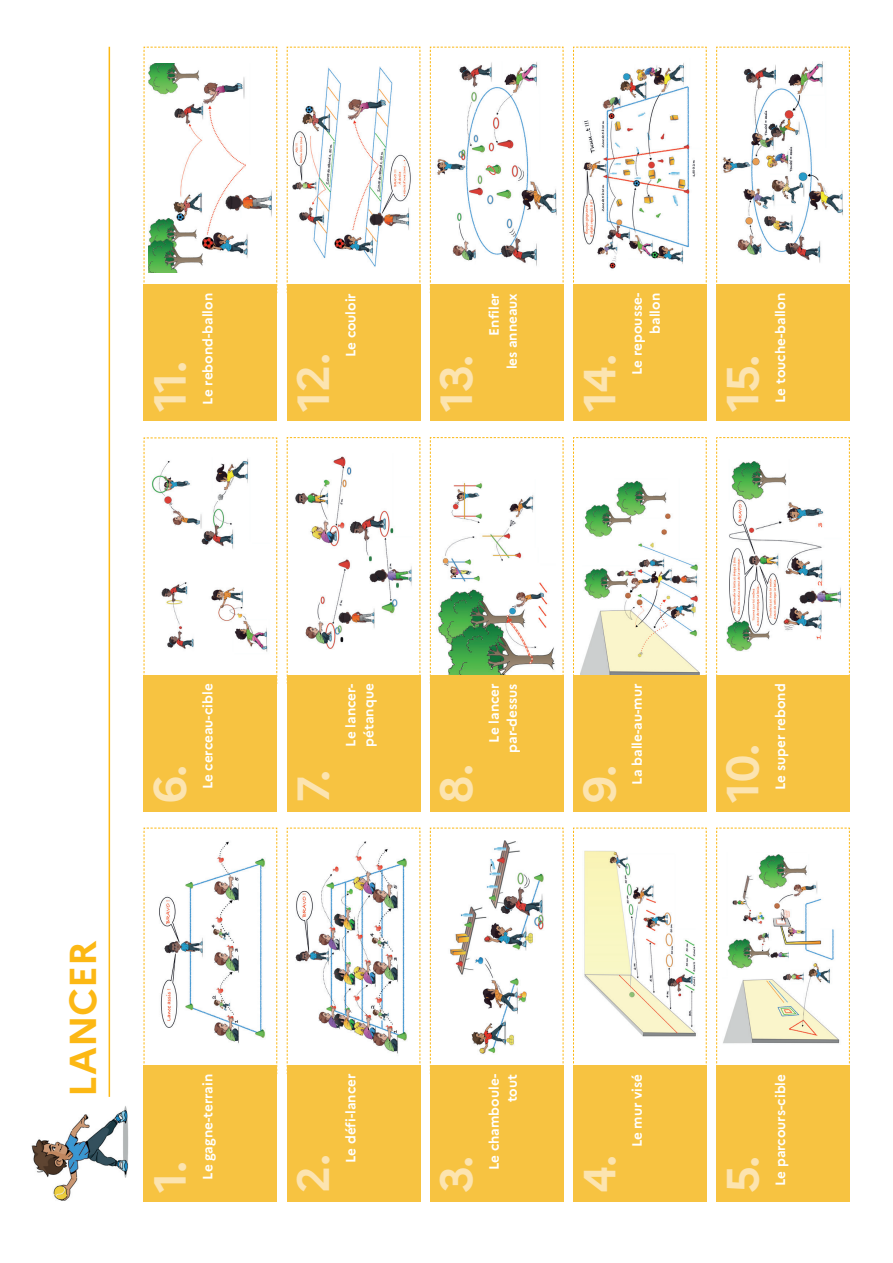
<style>
.page{position:relative;width:893px;height:1263px;background:#fff}
.page>*{position:absolute;margin:0;border:0;box-sizing:border-box;transform-origin:0 0}
.t1{font:700 45px "Marianne";letter-spacing:-.02em;color:#fce4b0}
.t2{font:700 37.5px "Marianne";color:#fcb814}
.t3{font:700 13.5px/18px "Marianne";color:#fff;text-align:right}
</style>
<div class="page">
<svg style="left:143px;top:827px;width:135px;height:247px"></svg>
<div style="left:144px;top:1065px;width:133px;height:137px;background:#f7c341"></div>
<svg style="left:143px;top:437px;width:135px;height:247px"></svg>
<div style="left:144px;top:675px;width:133px;height:136px;background:#f7c341"></div>
<svg style="left:143px;top:46px;width:135px;height:247px"></svg>
<div style="left:144px;top:284px;width:133px;height:137px;background:#f7c341"></div>
<svg style="left:286px;top:827px;width:135px;height:247px"></svg>
<div style="left:287px;top:1065px;width:133px;height:137px;background:#f7c341"></div>
<svg style="left:286px;top:437px;width:135px;height:247px"></svg>
<div style="left:287px;top:675px;width:133px;height:136px;background:#f7c341"></div>
<svg style="left:286px;top:46px;width:135px;height:247px"></svg>
<div style="left:287px;top:284px;width:133px;height:137px;background:#f7c341"></div>
<svg style="left:430px;top:827px;width:134px;height:247px"></svg>
<div style="left:430px;top:1065px;width:133px;height:137px;background:#f7c341"></div>
<svg style="left:430px;top:437px;width:134px;height:247px"></svg>
<div style="left:430px;top:675px;width:133px;height:136px;background:#f7c341"></div>
<svg style="left:430px;top:46px;width:134px;height:247px"></svg>
<div style="left:430px;top:284px;width:133px;height:137px;background:#f7c341"></div>
<svg style="left:573px;top:827px;width:134px;height:238px"></svg>
<div style="left:573px;top:1065px;width:134px;height:137px;background:#f7c341"></div>
<svg style="left:573px;top:437px;width:134px;height:238px"></svg>
<div style="left:573px;top:675px;width:134px;height:136px;background:#f7c341"></div>
<svg style="left:573px;top:46px;width:134px;height:237px"></svg>
<div style="left:573px;top:284px;width:134px;height:137px;background:#f7c341"></div>
<svg style="left:716px;top:827px;width:134px;height:238px"></svg>
<div style="left:716px;top:1065px;width:134px;height:137px;background:#f7c341"></div>
<svg style="left:716px;top:437px;width:134px;height:238px"></svg>
<div style="left:716px;top:675px;width:134px;height:136px;background:#f7c341"></div>
<svg style="left:716px;top:46px;width:134px;height:237px"></svg>
<div style="left:716px;top:284px;width:134px;height:137px;background:#f7c341"></div>
<img style="left:31px;top:1106px;width:98px;height:95px">
<hr style="left:109px;top:47px;width:1px;height:1050px;background:#fcb814">
<h1 class="t1" style="left:142px;top:412px;width:53px;rotate:-90deg">11.</h1>
<p class="t3" style="left:199px;top:404px;width:113px;rotate:-90deg">Le rebond-ballon</p>
<h1 class="t1" style="left:286px;top:412px;width:61px;rotate:-90deg">12.</h1>
<p class="t3" style="left:342px;top:357px;width:66px;rotate:-90deg">Le couloir</p>
<h1 class="t1" style="left:429px;top:412px;width:59px;rotate:-90deg">13.</h1>
<p class="t3" style="left:485px;top:369px;width:78px;rotate:-90deg">Enfiler<br>les anneaux</p>
<h1 class="t1" style="left:572px;top:412px;width:60px;rotate:-90deg">14.</h1>
<p class="t3" style="left:628px;top:375px;width:83px;rotate:-90deg">Le repousse&shy;ballon</p>
<h1 class="t1" style="left:715px;top:412px;width:59px;rotate:-90deg">15.</h1>
<p class="t3" style="left:771px;top:403px;width:111px;rotate:-90deg">Le touche-ballon</p>
<h2 class="t2" style="left:60px;top:1097px;width:157px;rotate:-90deg">LANCER</h2>
<h1 class="t1" style="left:142px;top:803px;width:39px;rotate:-90deg">6.</h1>
<p class="t3" style="left:199px;top:789px;width:107px;rotate:-90deg">Le cerceau-cible</p>
<h1 class="t1" style="left:142px;top:1193px;width:34px;rotate:-90deg">1.</h1>
<p class="t3" style="left:199px;top:1179px;width:107px;rotate:-90deg">Le gagne-terrain</p>
<h1 class="t1" style="left:286px;top:803px;width:35px;rotate:-90deg">7.</h1>
<p class="t3" style="left:342px;top:747px;width:65px;text-align:left;rotate:-90deg">Le lancer&shy;pétanque</p>
<h1 class="t1" style="left:429px;top:803px;width:40px;rotate:-90deg">8.</h1>
<p class="t3" style="left:485px;top:753px;width:71px;rotate:-90deg">Le lancer par-dessus</p>
<h1 class="t1" style="left:572px;top:803px;width:39px;rotate:-90deg">9.</h1>
<p class="t3" style="left:628px;top:785px;width:103px;rotate:-90deg">La balle-au-mur</p>
<h1 class="t1" style="left:286px;top:1193px;width:40px;rotate:-90deg">2.</h1>
<p class="t3" style="left:342px;top:1163px;width:91px;rotate:-90deg">Le défi-lancer</p>
<h1 class="t1" style="left:429px;top:1193px;width:39px;rotate:-90deg">3.</h1>
<p class="t3" style="left:485px;top:1170px;width:98px;rotate:-90deg">Le chamboule&shy;tout</p>
<h1 class="t1" style="left:572px;top:1193px;width:40px;rotate:-90deg">4.</h1>
<p class="t3" style="left:628px;top:1147px;width:75px;rotate:-90deg">Le mur visé</p>
<h1 class="t1" style="left:715px;top:803px;width:60px;rotate:-90deg">10.</h1>
<p class="t3" style="left:771px;top:790px;width:108px;rotate:-90deg">Le super rebond</p>
<h1 class="t1" style="left:715px;top:1193px;width:39px;rotate:-90deg">5.</h1>
<p class="t3" style="left:771px;top:1186px;width:114px;rotate:-90deg">Le parcours-cible</p>
</div>
